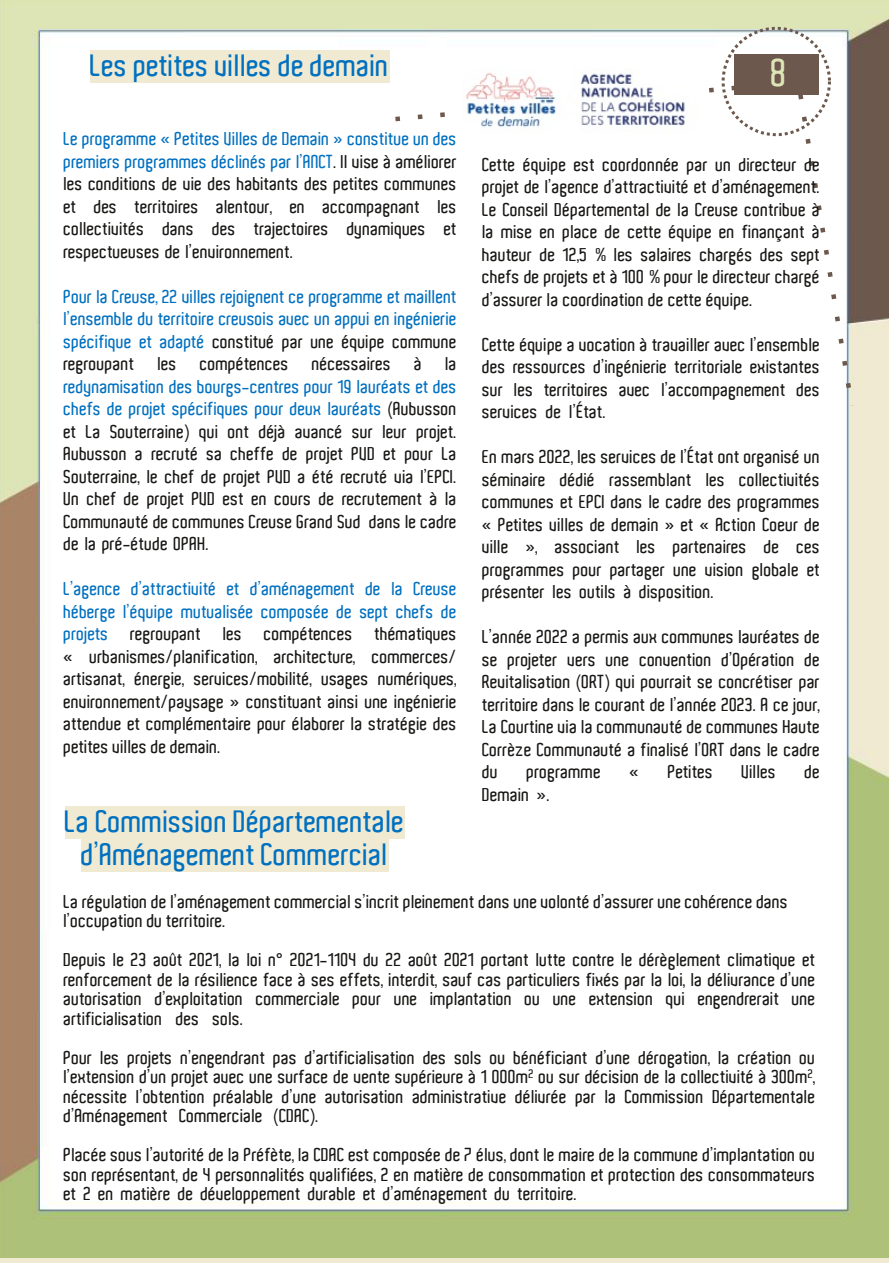
<style>
.page{position:relative;width:893px;height:1263px;background:#fff}
.page>*{position:absolute;margin:0;border:0;box-sizing:border-box;transform-origin:0 0}
.t1{font:600 37.5px "Aldo";color:#dde5b6}
.t2{font:600 30px/33px "Aldo";color:#0070c0;text-align:center}
.t3{font:600 18px/22.5px "Aldo";letter-spacing:.005em;color:#181715;text-align:justify}
.t4{font:600 18px/22.5px "Aldo";letter-spacing:.005em;color:#0070c0;text-align:justify}
.s1{color:#0070c0}
.s2{color:#181715}
</style>
<div class="page">
<img style="left:0;top:0;width:888px;height:1257px">
<svg style="left:391px;top:83px;width:351px;height:41px"></svg>
<svg style="left:795px;top:89px;width:62px;height:322px"></svg>
<div style="left:734px;top:54px;width:84px;height:40px;background:#6c584d"></div>
<div style="left:722px;top:27px;width:109px;height:109px;border:3px dashed #6c584d;border-radius:50%"></div>
<div style="left:90px;top:50px;width:299px;height:33px;background:#f0ead2"></div>
<img style="left:463px;top:68px;width:234px;height:65px">
<div style="left:65px;top:806px;width:340px;height:33px;background:#f0ead2"></div>
<div style="left:81px;top:839px;width:308px;height:33px;background:#f0ead2"></div>
<h2 class="t2" style="left:90px;top:50px;width:301px">Les petites villes de demain</h2>
<p class="t3" style="left:64px;top:128px;width:395px"><span class="s1">Le programme « Petites Villes de Demain » constitue un des premiers programmes déclinés par l’ANCT</span>. Il vise à améliorer les conditions de vie des habitants des petites communes et des territoires alentour, en accompagnant les collectivités dans des trajectoires dynamiques et respectueuses de l’environnement.</p>
<p class="t4" style="left:64px;top:286px;width:395px">Pour la Creuse, 22 villes rejoignent ce programme et maillent l’ensemble du territoire creusois avec un appui en ingénierie spécifique et adapté <span class="s2">constitué par une équipe commune regroupant</span></p>
<p class="t3" style="left:158px;top:353px;width:21px">les</p>
<p class="t3" style="left:200px;top:353px;width:90px">compétences</p>
<p class="t3" style="left:312px;top:353px;width:81px">nécessaires</p>
<p class="t3" style="left:414px;top:353px;width:9px">à</p>
<p class="t3" style="left:445px;top:353px;width:13px">la</p>
<p class="t3" style="left:64px;top:376px;width:395px"><span class="s1">redynamisation des bourgs-centres pour 19 lauréats et des chefs de projet spécifiques pour deux lauréats</span> (Aubusson et La Souterraine) qui ont déjà avancé sur leur projet.<br>Aubusson a recruté sa cheffe de projet PVD et pour La Souterraine, le chef de projet PVD a été recruté via l’EPCI.<br>Un chef de projet PVD est en cours de recrutement à la Communauté de communes Creuse Grand Sud dans le cadre de la pré-étude OPAH.</p>
<p class="t3" style="left:64px;top:578px;width:395px"><span class="s1">L’agence d’attractivité et d’aménagement de la Creuse héberge l’équipe mutualisée composée de sept chefs de projets</span> regroupant les compétences thématiques « urbanismes/planification, architecture, commerces/ artisanat, énergie, services/mobilité, usages numériques, environnement/paysage » constituant ainsi une ingénierie attendue et complémentaire pour élaborer la stratégie des petites villes de demain.</p>
<h1 class="t1" style="left:771px;top:54px;width:18px">8</h1>
<p class="t3" style="left:482px;top:154px;width:339px">Cette équipe est coordonnée par un directeur de projet de l’agence d’attractivité et d’aménagement.<br>Le Conseil Départemental de la Creuse contribue à la mise en place de cette équipe en finançant à hauteur de 12,5 % les salaires chargés des sept chefs de projets et à 100 % pour le directeur chargé d’assurer la coordination de cette équipe.</p>
<p class="t3" style="left:482px;top:334px;width:339px">Cette équipe a vocation à travailler avec l’ensemble des ressources d’ingénierie territoriale existantes sur les territoires avec l’accompagnement des services de l’État.</p>
<p class="t3" style="left:482px;top:446px;width:339px">En mars 2022, les services de l’État ont organisé un séminaire dédié rassemblant les collectivités communes et EPCI dans le cadre des programmes « Petites villes de demain » et « Action Coeur de ville », associant les partenaires de ces programmes pour partager une vision globale et présenter les outils à disposition.</p>
<p class="t3" style="left:482px;top:626px;width:339px">L’année 2022 a permis aux communes lauréates de se projeter vers une convention d’Opération de Revitalisation (ORT) qui pourrait se concrétiser par territoire dans le courant de l’année 2023. A ce jour, La Courtine via la communauté de communes Haute Corrèze Communauté a finalisé l’ORT dans le cadre du</p>
<p class="t3" style="left:527px;top:761px;width:76px">programme</p>
<p class="t3" style="left:630px;top:761px;width:11px">«</p>
<p class="t3" style="left:668px;top:761px;width:47px">Petites</p>
<p class="t3" style="left:742px;top:761px;width:36px">Villes</p>
<p class="t3" style="left:805px;top:761px;width:17px">de</p>
<p class="t3" style="left:482px;top:784px;width:69px">Demain ».</p>
<h2 class="t2" style="left:65px;top:806px;width:341px">La Commission Départementale d’Aménagement Commercial</h2>
<p class="t3" style="left:64px;top:892px;width:726px;line-height:19.5px">La régulation de l’aménagement commercial s’incrit pleinement dans une volonté d’assurer une cohérence dans l’occupation du territoire.</p>
<p class="t3" style="left:64px;top:950px;width:753px;line-height:19.5px">Depuis le 23 août 2021, la loi n° 2021-1104 du 22 août 2021 portant lutte contre le dérèglement climatique et renforcement de la résilience face à ses effets, interdit, sauf cas particuliers fixés par la loi, la délivrance d’une autorisation d’exploitation commerciale pour une implantation ou une extension qui engendrerait une artificialisation des sols.</p>
<p class="t3" style="left:64px;top:1048px;width:753px;line-height:19.5px">Pour les projets n’engendrant pas d’artificialisation des sols ou bénéficiant d’une dérogation, la création ou l’extension d’un projet avec une surface de vente supérieure à 1 000m<sup>2</sup> ou sur décision de la collectivité à 300m<sup>2</sup>, nécessite l’obtention préalable d’une autorisation administrative délivrée par la Commission Départementale d’Aménagement Commerciale (CDAC).</p>
<p class="t3" style="left:64px;top:1145px;width:753px;line-height:19.5px">Placée sous l’autorité de la Préfète, la CDAC est composée de 7 élus, dont le maire de la commune d’implantation ou son représentant, de 4 personnalités qualifiées, 2 en matière de consommation et protection des consommateurs et 2 en matière de développement durable et d’aménagement du territoire.</p>
</div>
